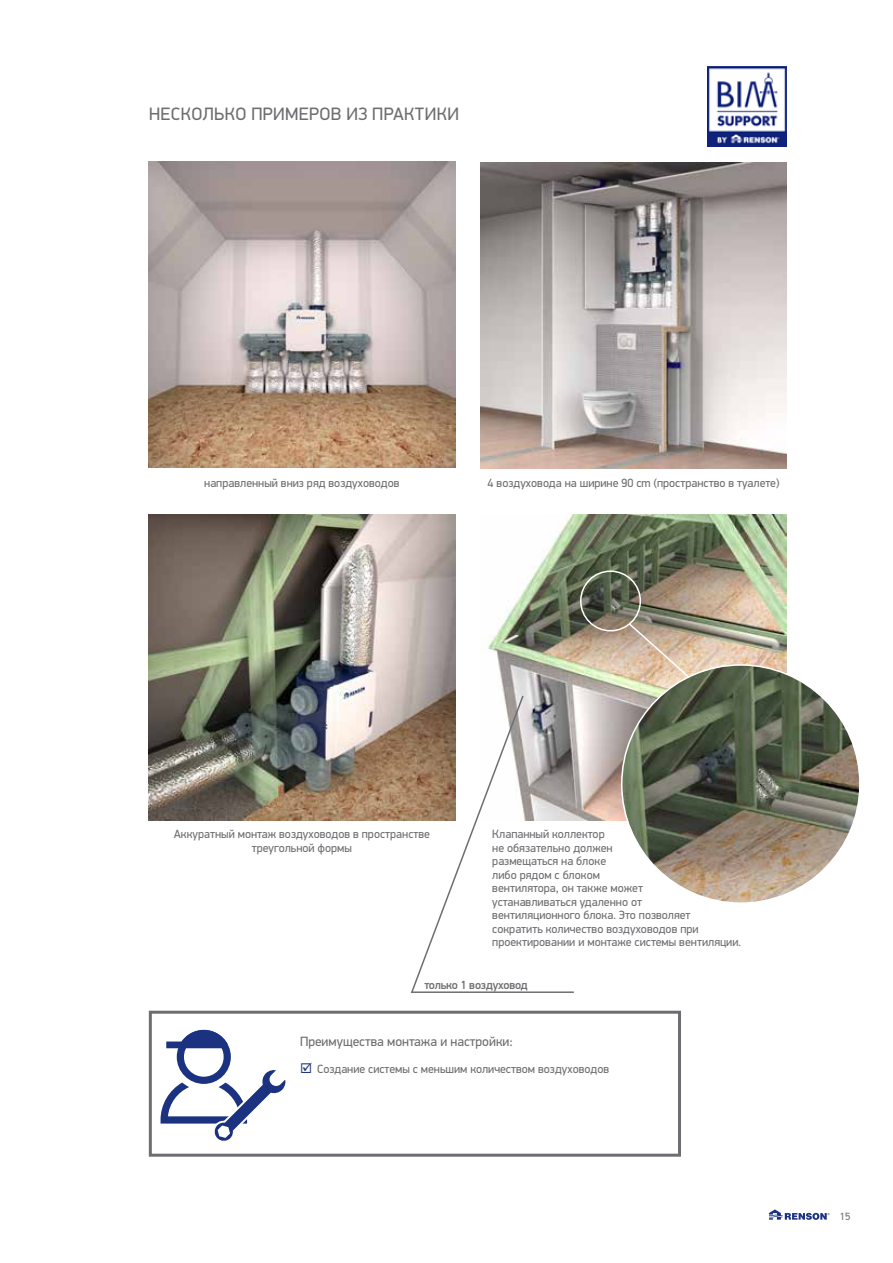
<style>
.page{position:relative;width:893px;height:1263px;background:#fff}
.page>*{position:absolute;margin:0;border:0;box-sizing:border-box;transform-origin:0 0}
.t1{font:18px "PF Din Display Pro";letter-spacing:.02em;color:#6d6e71}
.t2{font:13.5px "PF Din Display Pro";color:#6d6e71}
.t3{font:12px/13.5px "PF Din Display Pro";color:#6d6e71;text-align:center}
.t4{font:500 12px "PF Din Display Pro";letter-spacing:-.02em;color:#6d6e71}
.t5{font:10.5px "PF Din Display Pro";color:#6d6e71}
.s1{color:#1f357f}
</style>
<div class="page">
<svg style="left:769px;top:1209px;width:60px;height:11px"></svg>
<img style="left:149px;top:162px;width:306px;height:306px">
<img style="left:480px;top:163px;width:307px;height:306px">
<img style="left:149px;top:514px;width:306px;height:307px">
<img style="left:480px;top:514px;width:307px;height:307px">
<div style="left:149px;top:1011px;width:532px;height:146px;border:3px solid #6d6e71"></div>
<svg style="left:161px;top:1030px;width:125px;height:111px"></svg>
<img style="left:622px;top:665px;width:238px;height:238px;border-radius:119px">
<div style="left:580px;top:570px;width:61px;height:61px;border:2px solid #fff;border-radius:50%"></div>
<svg style="left:627px;top:621px;width:64px;height:58px;background:#cab39c"></svg>
<svg style="left:410px;top:694px;width:165px;height:299px"></svg>
<img style="left:707px;top:67px;width:80px;height:79px">
<h1 class="t1" style="left:149px;top:103px;width:311px">НЕСКОЛЬКО ПРИМЕРОВ ИЗ ПРАКТИКИ</h1>
<p class="t3" style="left:204px;top:477px;width:197px">направленный вниз ряд воздуховодов</p>
<p class="t3" style="left:488px;top:477px;width:293px">4 воздуховода на ширине 90 cm (пространство в туалете)</p>
<p class="t3" style="left:174px;top:827px;width:258px">Аккуратный монтаж воздуховодов в пространстве треугольной формы</p>
<p class="t3" style="left:492px;top:827px;width:250px;text-align:left">Клапанный коллектор<br>не обязательно должен<br>размещаться на блоке<br>либо рядом с блоком<br>вентилятора, он также может<br>устанавливаться удаленно от<br>вентиляционного блока. Это позволяет сократить количество воздуховодов при проектировании и монтаже системы вентиляции.</p>
<p class="t4" style="left:424px;top:978px;width:105px">только 1 воздуховод</p>
<p class="t2" style="left:300px;top:1033px;width:214px">Преимущества монтажа и настройки:</p>
<p class="t3" style="left:300px;top:1063px;width:311px"><span class="s1">☑</span> Создание системы с меньшим количеством воздуховодов</p>
<p class="t5" style="left:840px;top:1210px;width:12px">15</p>
</div>
